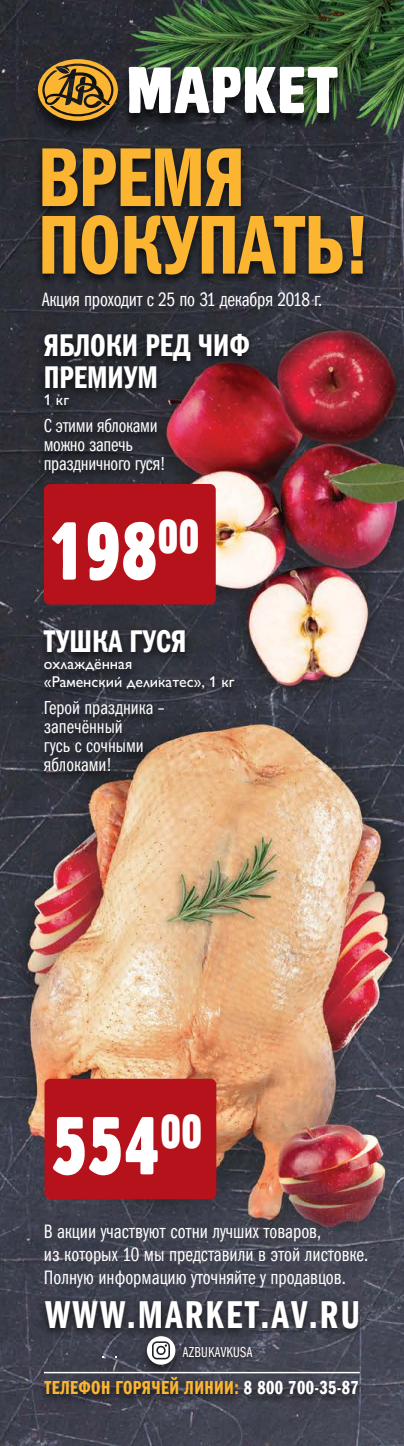
<style>
.page{position:relative;width:404px;height:1446px;background:#fff}
.page>*{position:absolute;margin:0;border:0;box-sizing:border-box;transform-origin:0 0}
.t1{font:84px/67.5px "Franklin Gothic Demi Cmp C";letter-spacing:-.01em;color:#fcb531}
.t2{font:79.05px "NK80";letter-spacing:.01em;color:#fff}
.t3{font:39px "Franklin Gothic Demi Cmp C";letter-spacing:.055em;color:#fff}
.t4{font:31.5px "Franklin Gothic Demi Cmp C";color:#fff}
.t5{font:19.5px/23.4px "Franklin Gothic Book Cmp C";color:#fff}
.t6{font:18.9px/18.9px "Franklin Gothic Book Cmp C";letter-spacing:-.005em;color:#fff}
.t7{font:18.9px "Franklin Gothic Demi Cmp C";letter-spacing:.02em;color:#fcb531}
.t8{font:15.75px/17.2px "Gill Sans C";color:#fff}
.t9{font:14.55px "Franklin Gothic Book Cmp C";letter-spacing:.02em;color:#fff}
.s1{color:#fff}
</style>
<div class="page">
<img style="left:0;top:0;width:404px;height:1446px">
<div style="left:29px;top:59px;width:317px;height:79px;background:#000;opacity:.75"></div>
<svg style="left:38px;top:59px;width:80px;height:62px;background:#8f6b2a"></svg>
<svg style="left:129px;top:67px;width:209px;height:46px"></svg>
<div style="left:34px;top:144px;width:337px;height:143px;background:#000;opacity:.75"></div>
<div style="left:179px;top:1345px;width:77px;height:18px;background:#000;opacity:.75"></div>
<div style="left:38px;top:1296px;width:328px;height:44px;background:#000;opacity:.75"></div>
<div style="left:139px;top:1332px;width:45px;height:45px;background:#000;opacity:.75"></div>
<svg style="left:147px;top:1336px;width:28px;height:28px"></svg>
<div style="left:37px;top:1373px;width:329px;height:33px;background:#000;opacity:.75"></div>
<hr style="left:44px;top:1372px;width:316px;height:1px;background:#fff">
<div style="left:37px;top:329px;width:220px;height:155px;background:#000;opacity:.75"></div>
<div style="left:45px;top:1078px;width:171px;height:121px;background:#b5121b;border-radius:6px"></div>
<div style="left:44px;top:484px;width:172px;height:120px;background:#b5121b;border-radius:6px"></div>
<div style="left:36px;top:626px;width:206px;height:157px;background:#000;opacity:.75"></div>
<h1 class="t1" style="left:38px;top:142px;width:333px">ВРЕМЯ<br>ПОКУПАТЬ!</h1>
<p class="t5" style="left:42px;top:288px;width:282px">АКЦИЯ ПРОХОДИТ С 25 ПО 31 ДЕКАБРЯ 2018 Г.</p>
<h3 class="t4" style="left:44px;top:328px;width:47px">ЯБЛОКИ</h3>
<h3 class="t4" style="left:145px;top:328px;width:70px">РЕД ЧИФ</h3>
<h3 class="t4" style="left:44px;top:359px;width:17px">ПРЕМИУМ</h3>
<p class="t8" style="left:44px;top:391px;width:27px">1 кг</p>
<p class="t6" style="left:44px;top:416px;width:123px">С ЭТИМИ ЯБЛОКАМИ<br>МОЖНО ЗАПЕЧЬ<br>ПРАЗДНИЧНОГО ГУСЯ!</p>
<h2 class="t2" style="left:50px;top:511px;width:151px">198<sup>00</sup></h2>
<h3 class="t4" style="left:44px;top:624px;width:144px">ТУШКА ГУСЯ</h3>
<p class="t8" style="left:44px;top:655px;width:192px">охлаждённая<br>«Раменский деликатес», 1 кг</p>
<p class="t6" style="left:44px;top:698px;width:122px">ГЕРОЙ ПРАЗДНИКА –<br>ЗАПЕЧЁННЫЙ<br>ГУСЬ С СОЧНЫМИ<br>ЯБЛОКАМИ!</p>
<h2 class="t2" style="left:52px;top:1106px;width:151px">554<sup>00</sup></h2>
<p class="t5" style="left:44px;top:1219px;width:326px">В АКЦИИ УЧАСТВУЮТ СОТНИ ЛУЧШИХ ТОВАРОВ,<br>ИЗ КОТОРЫХ 10 МЫ ПРЕДСТАВИЛИ В ЭТОЙ ЛИСТОВКЕ.<br>ПОЛНУЮ ИНФОРМАЦИЮ УТОЧНЯЙТЕ У ПРОДАВЦОВ.</p>
<h3 class="t3" style="left:45px;top:1292px;width:316px">WWW.MARKET.AV.RU</h3>
<p class="t9" style="left:183px;top:1344px;width:71px">AZBUKAVKUSA</p>
<p class="t7" style="left:44px;top:1376px;width:316px">ТЕЛЕФОН ГОРЯЧЕЙ ЛИНИИ: <span class="s1">8 800 700-35-87</span></p>
</div>
